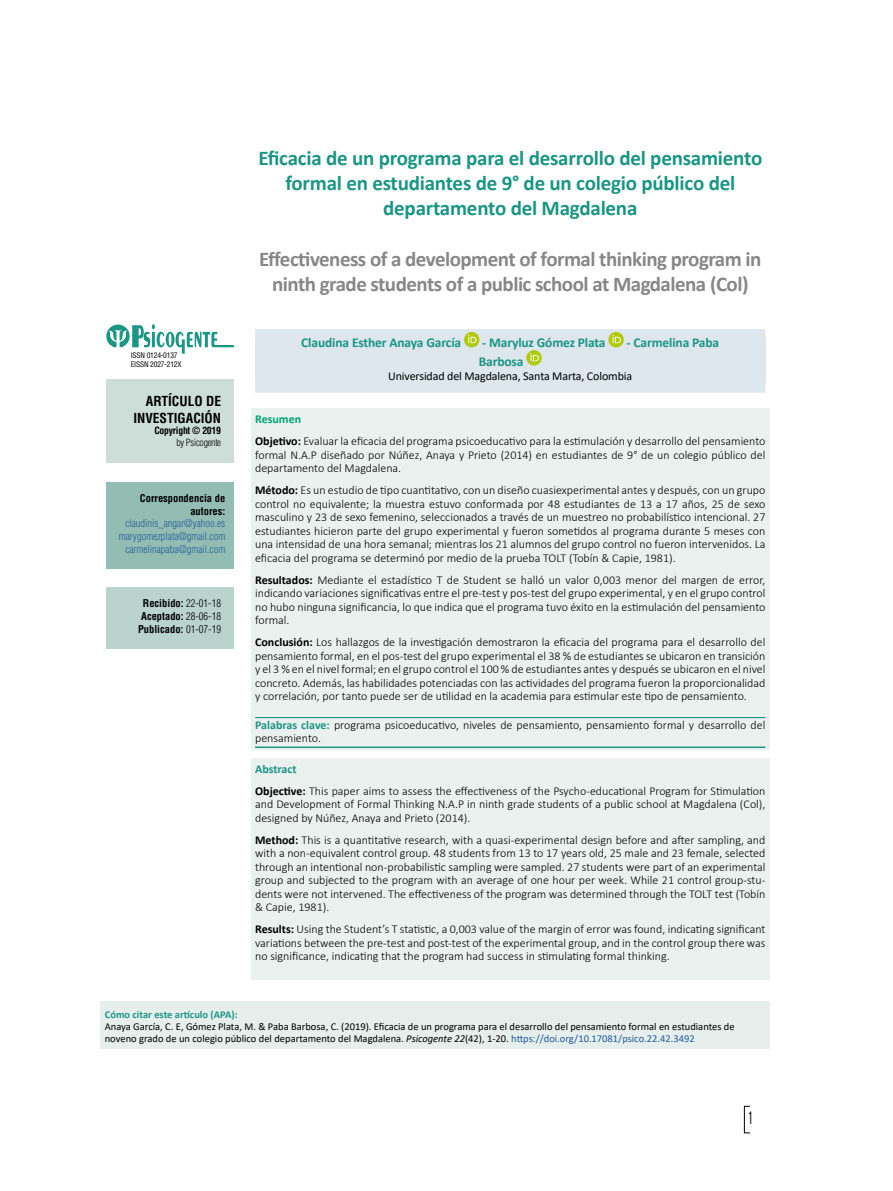
<style>
.page{position:relative;width:893px;height:1191px;background:#fff}
.page>*{position:absolute;margin:0;border:0;box-sizing:border-box;transform-origin:0 0}
.t1{font:700 21px/25.2px "Calibri";letter-spacing:-.01em;color:#1b9584;text-align:center}
.t2{font:700 21px/25.2px "Calibri";letter-spacing:-.025em;color:#878787;text-align:center}
.t3{font:18px "Bebas Neue";color:#000;scale:.67 1}
.t4{font:700 13.5px "Calibri";letter-spacing:-.01em;color:#1b9584}
.t5{font:700 condensed 13.5px/16.2px "Helvetica LT Std";color:#000;text-align:right}
.t6{font:300 12px/13.5px "Calibri";color:#000}
.t7{font:12px "Calibri";letter-spacing:-.01em;color:#000}
.t8{font:10.5px/12px "Calibri";color:#000}
.t9{font:700 condensed 10.5px/12.6px "Helvetica LT Std";color:#000;text-align:right}
.t10{font:300 condensed 10.5px/12.6px "Helvetica LT Std";color:#275b9b;text-align:right}
.t11{font:700 10.5px "Calibri";color:#1b9584}
.t12{font:700 condensed 9.75px "Helvetica LT Std";letter-spacing:-.025em;color:#000}
.t13{font:300 condensed 9.75px "Helvetica LT Std";letter-spacing:-.025em;color:#000}
.t14{font:condensed 7.5px/9px "Helvetica LT Std";letter-spacing:-.025em;color:#000}
.s1{font-weight:300}
.s2{font-weight:700;color:#00a36f}
.s3{font-weight:700}
.s4{font-weight:700;color:#1b9584}
.s5{font-style:italic}
.s6{color:#275b9b}
</style>
<div class="page">
<div style="left:744px;top:1106px;width:6px;height:27px;border:1px solid #000"></div>
<div style="left:106px;top:379px;width:128px;height:84px;background:#cdded9"></div>
<svg style="left:106px;top:324px;width:128px;height:30px"></svg>
<div style="left:101px;top:1001px;width:669px;height:48px;background:#e7efed"></div>
<div style="left:106px;top:482px;width:128px;height:86px;background:#93bdb3"></div>
<div style="left:106px;top:587px;width:128px;height:61px;background:#bad3cd"></div>
<div style="left:255px;top:337px;width:510px;height:46px;background:#dde7ed"></div>
<div style="left:255px;top:329px;width:510px;height:23px;background:#dde7ed"></div>
<div style="left:255px;top:367px;width:510px;height:26px;background:#dde7ed"></div>
<div style="left:251px;top:408px;width:519px;height:27px;background:#eaf1ef"></div>
<div style="left:251px;top:430px;width:519px;height:62px;background:#eaf1ef"></div>
<div style="left:251px;top:479px;width:519px;height:103px;background:#eaf1ef"></div>
<div style="left:251px;top:569px;width:519px;height:75px;background:#eaf1ef"></div>
<div style="left:251px;top:631px;width:519px;height:89px;background:#eaf1ef"></div>
<div style="left:251px;top:715px;width:519px;height:34px;background:#eaf1ef"></div>
<hr style="left:255px;top:717px;width:510px;height:1px;background:#1b9584">
<hr style="left:255px;top:746px;width:510px;height:2px;background:#1b9584">
<div style="left:251px;top:758px;width:519px;height:26px;background:#eaf1ef"></div>
<div style="left:251px;top:780px;width:519px;height:62px;background:#eaf1ef"></div>
<div style="left:251px;top:829px;width:519px;height:102px;background:#eaf1ef"></div>
<div style="left:251px;top:918px;width:519px;height:62px;background:#eaf1ef"></div>
<svg style="left:464px;top:332px;width:15px;height:15px"></svg>
<svg style="left:468px;top:335px;width:8px;height:8px"></svg>
<svg style="left:608px;top:332px;width:16px;height:15px"></svg>
<svg style="left:612px;top:335px;width:9px;height:8px"></svg>
<svg style="left:526px;top:350px;width:16px;height:15px"></svg>
<svg style="left:530px;top:353px;width:9px;height:8px"></svg>
<p class="t14" style="left:131px;top:351px;width:52px">ISSN 0124-0137<br>EISSN 2027-212X</p>
<p class="t5" style="left:133px;top:393px;width:89px">ARTÍCULO DE<br>INVESTIGACIÓN</p>
<p class="t12" style="left:154px;top:424px;width:68px">Copyright © 2019</p>
<p class="t13" style="left:176px;top:436px;width:46px">by Psicogente</p>
<p class="t9" style="left:140px;top:492px;width:87px">Correspondencia de autores:</p>
<p class="t10" style="left:119px;top:517px;width:108px">claudinis_angar@yahoo.es marygomezplata@gmail.com carmelinapaba@gmail.com</p>
<p class="t9" style="left:138px;top:597px;width:85px;text-align:center">Recibido: <span class="s1">22-01-18<br></span>Aceptado: <span class="s1">28-06-18<br></span>Publicado: <span class="s1">01-07-19</span></p>
<h1 class="t1" style="left:258px;top:145px;width:505px">Eficacia de un programa para el desarrollo del pensamiento formal en estudiantes de 9° de un colegio público del departamento del Magdalena</h1>
<h1 class="t2" style="left:259px;top:246px;width:504px">Effectiveness of a development of formal thinking program in ninth grade students of a public school at Magdalena (Col)</h1>
<p class="t4" style="left:301px;top:333px;width:161px">Claudina Esther Anaya García</p>
<p class="t4" style="left:482px;top:333px;width:125px">- Maryluz Gómez Plata</p>
<p class="t4" style="left:627px;top:333px;width:94px">- Carmelina Paba</p>
<p class="t4" style="left:479px;top:351px;width:46px">Barbosa</p>
<p class="t7" style="left:388px;top:368px;width:246px">Universidad del Magdalena, Santa Marta, Colombia</p>
<p class="t6" style="left:255px;top:408px;width:512px;line-height:22px"><span class="s2">Resumen<br></span><span class="s3">Objetivo:</span> Evaluar la eficacia del programa psicoeducativo para la estimulación y desarrollo del pensamiento</p>
<p class="t6" style="left:255px;top:448px;width:512px">formal N.A.P diseñado por Núñez, Anaya y Prieto (2014) en estudiantes de 9° de un colegio público del departamento del Magdalena.</p>
<p class="t6" style="left:255px;top:483px;width:512px;text-align:justify"><span class="s3">Método:</span> Es un estudio de tipo cuantitativo, con un diseño cuasiexperimental antes y después, con un grupo control no equivalente; la muestra estuvo conformada por 48 estudiantes de 13 a 17 años, 25 de sexo masculino y 23 de sexo femenino, seleccionados a través de un muestreo no probabilístico intencional. 27 estudiantes hicieron parte del grupo experimental y fueron sometidos al programa durante 5 meses con una intensidad de una hora semanal; mientras los 21 alumnos del grupo control no fueron intervenidos. La eficacia del programa se determinó por medio de la prueba TOLT (Tobín &amp; Capie, 1981).</p>
<p class="t6" style="left:255px;top:573px;width:512px;text-align:justify"><span class="s3">Resultados:</span> Mediante el estadístico T de Student se halló un valor 0,003 menor del margen de error, indicando variaciones significativas entre el pre-test y pos-test del grupo experimental, y en el grupo control no hubo ninguna significancia, lo que indica que el programa tuvo éxito en la estimulación del pensamiento formal.</p>
<p class="t6" style="left:255px;top:635px;width:512px;text-align:justify"><span class="s3">Conclusión:</span> Los hallazgos de la investigación demostraron la eficacia del programa para el desarrollo del pensamiento formal, en el pos-test del grupo experimental el 38 % de estudiantes se ubicaron en transición y el 3 % en el nivel formal; en el grupo control el 100 % de estudiantes antes y después se ubicaron en el nivel concreto. Además, las habilidades potenciadas con las actividades del programa fueron la proporcionalidad y correlación, por tanto puede ser de utilidad en la academia para estimular este tipo de pensamiento.</p>
<p class="t6" style="left:255px;top:718px;width:512px"><span class="s4">Palabras clave:</span> programa psicoeducativo, niveles de pensamiento, pensamiento formal y desarrollo del pensamiento.</p>
<p class="t6" style="left:255px;top:757px;width:512px;line-height:22px"><span class="s4">Abstract<br></span><span class="s3">Objective:</span> This paper aims to assess the effectiveness of the Psycho-educational Program for Stimulation</p>
<p class="t6" style="left:255px;top:797px;width:512px">and Development of Formal Thinking N.A.P in ninth grade students of a public school at Magdalena (Col), designed by Núñez, Anaya and Prieto (2014).</p>
<p class="t6" style="left:255px;top:833px;width:512px;text-align:justify"><span class="s3">Method:</span> This is a quantitative research, with a quasi-experimental design before and after sampling, and with a non-equivalent control group. 48 students from 13 to 17 years old, 25 male and 23 female, selected through an intentional non-probabilistic sampling were sampled. 27 students were part of an experimental group and subjected to the program with an average of one hour per week. While 21 control group-stu&shy;dents were not intervened. The effectiveness of the program was determined through the TOLT test (Tobín &amp; Capie, 1981).</p>
<p class="t6" style="left:255px;top:922px;width:512px;text-align:justify"><span class="s3">Results:</span> Using the Student’s T statistic, a 0,003 value of the margin of error was found, indicating significant variations between the pre-test and post-test of the experimental group, and in the control group there was no significance, indicating that the program had success in stimulating formal thinking.</p>
<p class="t11" style="left:105px;top:1007px;width:134px">Cómo citar este artículo (APA):</p>
<p class="t8" style="left:105px;top:1020px;width:631px">Anaya García, C. E, Gómez Plata, M. &amp; Paba Barbosa, C. (2019). Eficacia de un programa para el desarrollo del pensamiento formal en estudiantes de noveno grado de un colegio público del departamento del Magdalena. <span class="s5">Psicogente 22</span>(42), 1-20. <span class="s6">https://doi.org/10.17081/psico.22.42.3492</span></p>
<h2 class="t3" style="left:748px;top:1108px;width:8px">1</h2>
</div>
